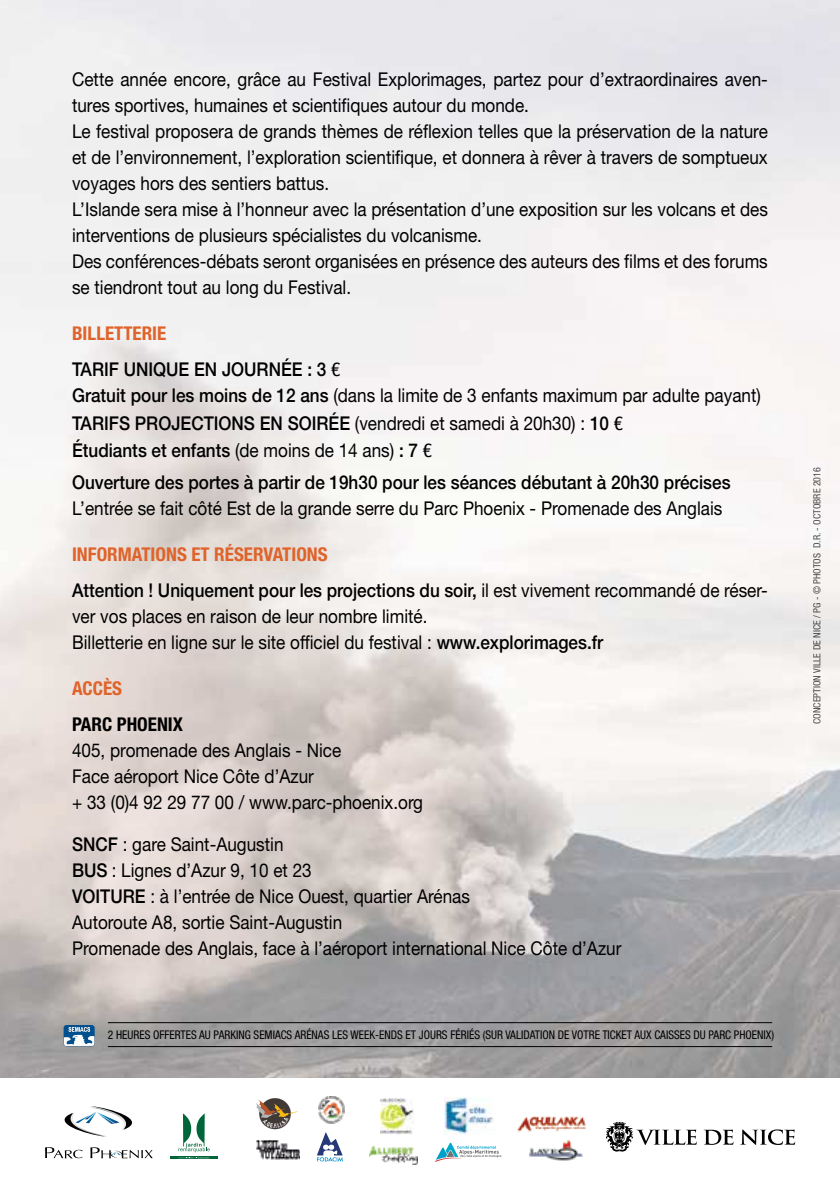
<style>
.page{position:relative;width:840px;height:1191px;background:#fff}
.page>*{position:absolute;margin:0;border:0;box-sizing:border-box;transform-origin:0 0}
.t1{font:19px/26px "Helvetica Neue LT Std";color:#000;scale:.9 1}
.t2{font:500 19px/36px "Helvetica Neue LT Std";color:#000;scale:.9 1}
.t3{font:700 condensed 19px "Helvetica Neue LT Std";color:#000}
.t4{font:700 condensed 19px "Helvetica Neue LT Std";color:#df632a}
.t5{font:condensed 12px "Helvetica Neue LT Std";color:#000;scale:.95 1}
.t6{font:condensed 10px "Helvetica Neue LT Std";color:#000}
.s1{font-weight:700;font-stretch:condensed;color:#df632a}
.s2{font-weight:400;font-stretch:condensed}
.s3{font-weight:500}
.s4{font-stretch:condensed}
.s5{font-weight:400}
</style>
<div class="page">
<img style="left:0;top:0;width:839px;height:1077px">
<svg style="left:45px;top:1147px;width:37px;height:11px"></svg>
<svg style="left:90px;top:1147px;width:63px;height:11px"></svg>
<svg style="left:64px;top:1106px;width:68px;height:30px"></svg>
<hr style="left:170px;top:1156px;width:47px;height:2px;background:#006639">
<svg style="left:178px;top:1113px;width:31px;height:45px"></svg>
<svg style="left:256px;top:1098px;width:43px;height:31px"></svg>
<img style="left:380px;top:1098px;width:33px;height:36px">
<img style="left:256px;top:1140px;width:44px;height:19px">
<img style="left:318px;top:1096px;width:26px;height:27px">
<img style="left:369px;top:1146px;width:48px;height:18px">
<svg style="left:317px;top:1132px;width:26px;height:29px"></svg>
<svg style="left:435px;top:1142px;width:66px;height:20px"></svg>
<img style="left:517px;top:1116px;width:68px;height:16px">
<img style="left:529px;top:1140px;width:53px;height:20px">
<img style="left:444px;top:1097px;width:49px;height:37px">
<svg style="left:606px;top:1121px;width:90px;height:30px"></svg>
<svg style="left:703px;top:1129px;width:30px;height:15px"></svg>
<svg style="left:740px;top:1129px;width:54px;height:16px"></svg>
<svg style="left:64px;top:1025px;width:31px;height:21px"></svg>
<hr style="left:108px;top:1022px;width:663px;height:1px;background:#000">
<hr style="left:108px;top:1046px;width:663px;height:1px;background:#000">
<p class="t1" style="left:72px;top:66px;width:774px">Cette année encore, grâce au Festival Explorimages, partez pour d’extraordinaires aven&shy;tures sportives, humaines et scientifiques autour du monde.<br>Le festival proposera de grands thèmes de réflexion telles que la préservation de la nature et de l’environnement, l’exploration scientifique, et donnera à rêver à travers de somptueux voyages hors des sentiers battus.<br>L’Islande sera mise à l’honneur avec la présentation d’une exposition sur les volcans et des interventions de plusieurs spécialistes du volcanisme.<br>Des conférences-débats seront organisées en présence des auteurs des films et des forums se tiendront tout au long du Festival.</p>
<p class="t2" style="left:72px;top:315px;width:299px"><span class="s1">BILLETTERIE<br></span>TARIF UNIQUE EN JOURNÉE : 3 <span class="s2">€</span></p>
<p class="t1" style="left:72px;top:381px;width:766px;line-height:27.6px"><span class="s3">Gratuit pour les moins de 12 ans</span> (dans la limite de 3 enfants maximum par adulte payant)<br><span class="s3">TARIFS PROJECTIONS EN SOIRÉE</span> (vendredi et samedi à 20h30) : <span class="s3">10</span> <span class="s4">€<br></span><span class="s3">Étudiants et enfants</span> (de moins de 14 ans) <span class="s3">: 7</span> <span class="s4">€</span></p>
<p class="t2" style="left:72px;top:464px;width:732px">Ouverture des portes à partir de 19h30 pour les séances débutant à 20h30 précises</p>
<p class="t1" style="left:72px;top:495px;width:723px">L’entrée se fait côté Est de la grande serre du Parc Phoenix - Promenade des Anglais</p>
<p class="t2" style="left:72px;top:536px;width:774px"><span class="s1">INFORMATIONS ET RÉSERVATIONS<br></span>Attention ! Uniquement pour les projections du soir, <span class="s5">il est vivement recommandé de réser-</span></p>
<p class="t1" style="left:72px;top:603px;width:591px">ver vos places en raison de leur nombre limité.<br>Billetterie en ligne sur le site officiel du festival : <span class="s3">www.explorimages.fr</span></p>
<p class="t4" style="left:72px;top:676px;width:51px">ACCÈS</p>
<p class="t3" style="left:72px;top:712px;width:112px">PARC PHOENIX</p>
<p class="t1" style="left:72px;top:737px;width:391px">405, promenade des Anglais - Nice<br>Face aéroport Nice Côte d’Azur<br>+ 33 (0)4 92 29 77 00 / www.parc-phoenix.org</p>
<p class="t1" style="left:72px;top:831px;width:611px"><span class="s3">SNCF</span> : gare Saint-Augustin<br><span class="s3">BUS</span> : Lignes d’Azur 9, 10 et 23<br><span class="s3">VOITURE</span> : à l’entrée de Nice Ouest, quartier Arénas<br>Autoroute A8, sortie Saint-Augustin<br>Promenade des Anglais, face à l’aéroport international Nice Côte d’Azur</p>
<p class="t5" style="left:108px;top:1027px;width:340px">2 HEURES OFFERTES AU PARKING SEMIACS ARÉNAS LES WEEK-EN DS ET JOURS</p>
<p class="t5" style="left:450px;top:1027px;width:7px">FÉRIÉS</p>
<p class="t5" style="left:482px;top:1027px;width:56px">(SUR VALIDATION</p>
<p class="t5" style="left:557px;top:1027px;width:28px">DE VOTRE</p>
<p class="t5" style="left:602px;top:1027px;width:7px">TICKET</p>
<p class="t5" style="left:634px;top:1027px;width:28px">AU X CAISSES</p>
<p class="t5" style="left:693px;top:1027px;width:55px">DU PARC PHOENI</p>
<p class="t5" style="left:765px;top:1027px;width:10px">X)</p>
<p class="t6" style="left:810px;top:724px;width:258px;rotate:-90deg">CONCEPTION VILLE DE NICE / PG - © PHOTOS D.R. - OCTOBRE 2016</p>
</div>
